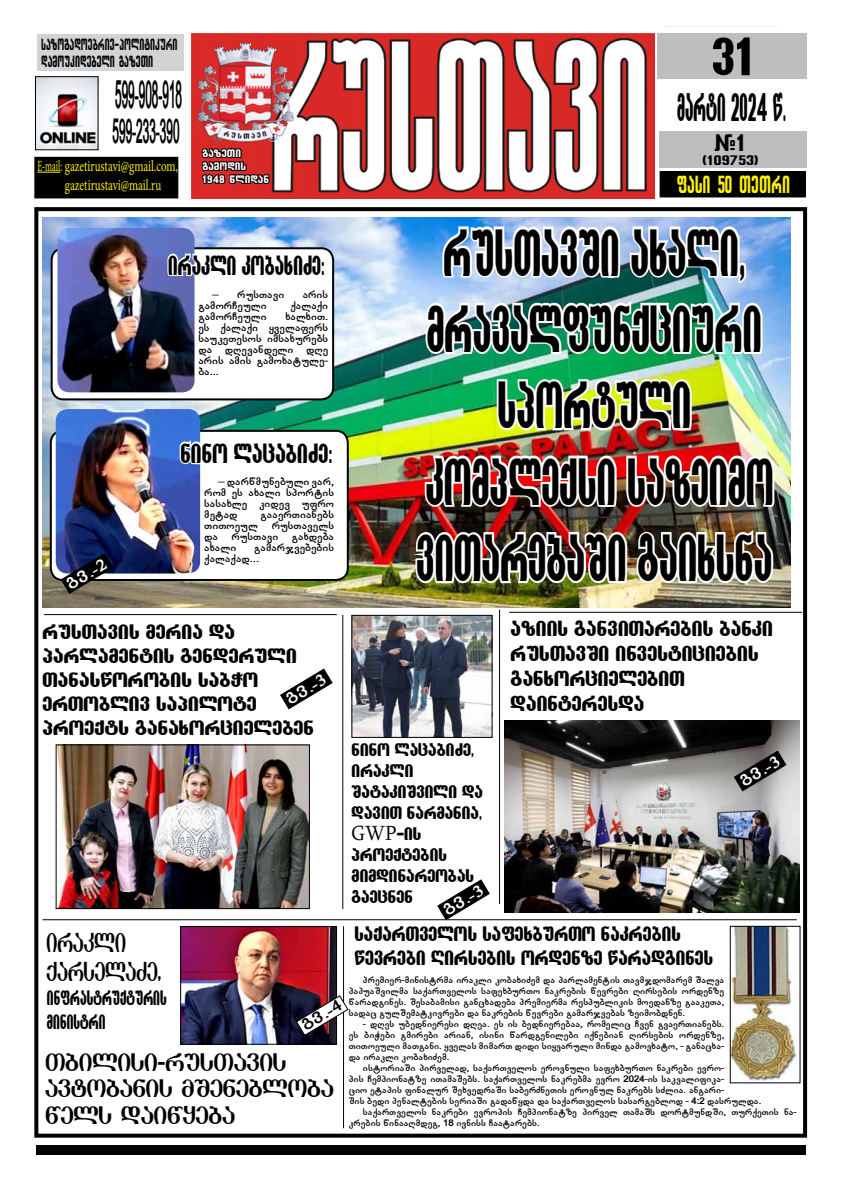
<style>
.page{position:relative;width:842px;height:1191px;background:#fff}
.page>*{position:absolute;margin:0;border:0;box-sizing:border-box;transform-origin:0 0}
.t1{font:76.4px/76.4px "Grotesk";color:#000;text-align:center;scale:.56 1}
.t2{font:61.1px "Grotesk";color:#000;scale:.9 1}
.t3{font:45.8px "Grotesk";color:#000;scale:.42 1}
.t4{font:700 39.4px "Geo Kolkheti Nusx";color:#000;scale:.3 1}
.t5{font:700 34.8px "Geo Kolkheti Nusx";color:#000;scale:.34 1}
.t6{font:31.9px "Grotesk";color:#000;scale:.67 1}
.t7{font:31.9px "Grotesk";color:#000;scale:.75 1}
.t8{font:31px "GEO Groteski";color:#000;scale:.78 1}
.t9{font:25.1px/25.1px "Grotesk";color:#000;scale:.96 1}
.t10{font:25.1px "Balav Mtavr";color:#fef200;scale:.62 1}
.t11{font:24px/24px "Grotesk";color:#000}
.t12{font:24px/24px "Grotesk";color:#000;scale:.89 1}
.t13{font:24px/24px "Grotesk";color:#000;scale:.63 1}
.t14{font:24px/28.8px "Geo Martve";color:#000;scale:.61 1}
.t15{font:24px "Balav Mtavr";color:#000}
.t16{font:22.2px/26.6px "Geo Martve";color:#000;scale:.8 1}
.t17{font:21px/21px "Grotesk";color:#000;scale:.92 1}
.t18{font:21px "Sylfaen";color:#000;scale:.92 1}
.t19{font:700 17px "Geo Kolkheti Mtavr";color:#fff;scale:1.06 1}
.t20{font:700 17px "Geo Kolkheti Mtavr";color:#000;scale:1.06 1}
.t21{font:16.5px/16.5px "Balav Mtavr";color:#000;scale:.59 1}
.t22{font:15.5px/19.8px "Minion Pro";color:#fef200;scale:.55 1}
.t23{font:14px "Balav Mtavr";color:#000;scale:1.16 1}
.t24{font:700 11px/11px "Geo Kolkheti Nusx";color:#000;text-align:justify}
.t25{font:11px/13px "Balav Mtavr";color:#fff}
.t26{font:700 9.5px/11px "Geo Kolkheti Nusx";color:#000;text-align:justify}
.s1{font-family:"Grotesk"}
</style>
<div class="page">
<div style="left:36px;top:1144px;width:770px;height:10px;background:#000"></div>
<hr style="left:44px;top:614px;width:293px;height:1px;background:#000">
<div style="left:34px;top:207px;width:773px;height:930px;border:4px solid #000"></div>
<div style="left:35px;top:157px;width:143px;height:41px;background:#000"></div>
<div style="left:37px;top:34px;width:146px;height:37px;background:#d1d3d4"></div>
<img style="left:191px;top:33px;width:463px;height:165px">
<svg style="left:201px;top:145px;width:70px;height:50px"></svg>
<div style="left:660px;top:172px;width:145px;height:25px;background:#000"></div>
<div style="left:660px;top:171px;width:146px;height:26px;border:1px solid #000"></div>
<svg style="left:37px;top:172px;width:23px;height:1px"></svg>
<img style="left:37px;top:79px;width:59px;height:69px">
<div style="left:657px;top:33px;width:149px;height:46px;background:#bcbec0"></div>
<div style="left:660px;top:132px;width:147px;height:36px;background:#bcbec0"></div>
<img style="left:43px;top:217px;width:748px;height:390px">
<img style="left:423px;top:223px;width:342px;height:134px">
<img style="left:413px;top:376px;width:364px;height:211px">
<div style="left:51px;top:431px;width:297px;height:149px;background:#fff;border-radius:12px"></div>
<div style="left:50px;top:430px;width:299px;height:151px;border:2px solid #000;border-radius:12px"></div>
<img style="left:56px;top:409px;width:144px;height:164px">
<svg style="left:178px;top:436px;width:23px;height:57px"></svg>
<div style="left:52px;top:248px;width:281px;height:151px;background:#fff;border-radius:12px"></div>
<div style="left:51px;top:247px;width:283px;height:153px;border:2px solid #000;border-radius:12px"></div>
<img style="left:57px;top:228px;width:138px;height:164px">
<svg style="left:166px;top:251px;width:29px;height:27px"></svg>
<svg style="left:60px;top:552px;width:54px;height:42px"></svg>
<img style="left:504px;top:720px;width:296px;height:192px">
<svg style="left:280px;top:668px;width:53px;height:42px"></svg>
<svg style="left:733px;top:750px;width:54px;height:42px"></svg>
<svg style="left:436px;top:879px;width:54px;height:42px"></svg>
<img style="left:182px;top:928px;width:153px;height:114px">
<div style="left:180px;top:926px;width:157px;height:118px;border:1px solid #000"></div>
<hr style="left:509px;top:612px;width:293px;height:1px;background:#000">
<hr style="left:43px;top:919px;width:754px;height:1px;background:#000">
<hr style="left:342px;top:615px;width:1px;height:294px;background:#000">
<hr style="left:499px;top:609px;width:1px;height:295px;background:#000">
<hr style="left:343px;top:926px;width:1px;height:202px;background:#000">
<img style="left:732px;top:928px;width:66px;height:153px">
<svg style="left:295px;top:994px;width:54px;height:42px"></svg>
<img style="left:58px;top:746px;width:250px;height:161px">
<div style="left:56px;top:744px;width:254px;height:165px;border:1px solid #000"></div>
<img style="left:354px;top:617px;width:136px;height:118px">
<div style="left:352px;top:615px;width:140px;height:122px;border:1px solid #000"></div>
<h3 class="t8" style="left:127px;top:19px;width:113px">RUSTAVI</h3>
<h3 class="t21" style="left:41px;top:36px;width:233px">SAZOGADOEBRIV-POLITIKURI<br>DAMOUKIDEBELI GAZETI</h3>
<h3 class="t4" style="left:115px;top:77px;width:225px">599-908-918</h3>
<h3 class="t5" style="left:113px;top:116px;width:199px">599-233-390</h3>
<h3 class="t22" style="left:65px;top:156px;width:207px;text-indent:-28px">E-mail: gazetirustavi@gmail.com, gazetirustavi@mail.ru</h3>
<p class="t25" style="left:202px;top:147px;width:68px">GAZETI<br>GAMODIS<br>1948 WLIDAN</p>
<h3 class="t6" style="left:168px;top:245px;width:235px">IRAKLI KOBAXIZE:</h3>
<p class="t24" style="left:213px;top:290px;width:8px">_</p>
<p class="t24" style="left:237px;top:290px;width:49px">RUSTAVI</p>
<p class="t24" style="left:303px;top:290px;width:27px">ARIS</p>
<p class="t24" style="left:198px;top:301px;width:70px">GAMORCEULI</p>
<p class="t24" style="left:291px;top:301px;width:39px">QALAQI</p>
<p class="t24" style="left:198px;top:312px;width:70px">GAMORCEULI</p>
<p class="t24" style="left:198px;top:312px;width:131px;text-indent:87px">XALXIT.<br>ES QALAQI YVELAFERS SAUKETESOS IMSAXUREBS DA DREVANDELI DRE ARIS AMIS GAMOXATULE-BA...</p>
<h3 class="t19" style="left:65px;top:579px;width:42px;rotate:-31deg">gv.-2</h3>
<h3 class="t7" style="left:180px;top:433px;width:204px">NINO LACABIZE:</h3>
<p class="t24" style="left:204px;top:477px;width:131px;text-indent:14px">_ DARWMUNEBULI VAR, ROM ES AXALI SPORTIS SASAXLE KIDEV UFRO METAD</p>
<p class="t24" style="left:261px;top:510px;width:75px">GAAERTIANEBS</p>
<p class="t24" style="left:204px;top:521px;width:131px;text-indent:67px">RUSTAVELS DA RUSTAVI GAXDEBA AXALI</p>
<p class="t24" style="left:204px;top:521px;width:55px">TITOEUL</p>
<p class="t24" style="left:204px;top:543px;width:131px;text-indent:50px">GAMARJVEBEBIS<br>QALAQAD...</p>
<h3 class="t11" style="left:43px;top:619px;width:273px">RUSTAVIS MERIA DA<br>PARLAMENTIS GENDERULI<br>TANASWOROBIS SABWO<br>ERTOBLIV SAPILOTE<br>PROEQTS GANAXORCIELEBEN</h3>
<h3 class="t19" style="left:284px;top:694px;width:41px;rotate:-31deg">gv.-3</h3>
<h2 class="t2" style="left:711px;top:18px;width:46px">31</h2>
<h3 class="t3" style="left:677px;top:78px;width:262px">MARTI 2024 W.</h3>
<h3 class="t15" style="left:714px;top:128px;width:34px">#1</h3>
<h3 class="t23" style="left:702px;top:152px;width:50px">(109753)</h3>
<h3 class="t10" style="left:677px;top:169px;width:184px">FASI 50 TETRI</h3>
<h1 class="t1" style="left:416px;top:211px;width:640px">RUSTAVSI AXALI,<br>MRAVALFUNQCIURI<br>SPORTULI<br>KOMPLEQSI SAZEIMO<br>VITAREBASI GAIXSNA</h1>
<h3 class="t17" style="left:352px;top:738px;width:144px">NINO LACABIZE,<br>IRAKLI<br>SATAKISVILI DA<br>DAVIT NARMANIA,</h3>
<h3 class="t18" style="left:352px;top:819px;width:77px">GWP<span class="s1">-IS</span></h3>
<h3 class="t17" style="left:352px;top:843px;width:135px">PROEQTEBIS<br>MIMDINAREOBAS<br>GAECNEN</h3>
<h3 class="t19" style="left:442px;top:905px;width:41px;rotate:-31deg">gv.-3</h3>
<h3 class="t9" style="left:511px;top:614px;width:275px">AZIIS GANVITAREBIS BANKI<br>RUSTAVSI INVESTICIEBIS<br>GANXORCIELEBIT<br>DAINTERESDA</h3>
<h3 class="t19" style="left:738px;top:776px;width:41px;rotate:-31deg">gv.-3</h3>
<h3 class="t12" style="left:354px;top:921px;width:405px">SAQARTVELOS SAFEXBURTO NAKREBIS<br>WEVREBI RIRSEBIS ORDENZE WARADGINES</h3>
<h3 class="t14" style="left:47px;top:930px;width:189px">IRAKLI<br>QARSELAZE,</h3>
<h3 class="t13" style="left:47px;top:984px;width:192px">INFRASTRUQTURIS<br>MINISTRI</h3>
<p class="t26" style="left:349px;top:975px;width:377px;text-indent:14px">PREMIER-MINISTRMA IRAKLI KOBAXIZEM DA PARLAMENTIS TAVMJDOMAREM SALVA PAPUASVILMA SAQARTVELOS SAFEXBURTO NAKREBIS WEVREBI RIRSEBIS ORDENZE WARADGINES. SESABAMISI GANCXADEBA PREMIERMA RESPUBLIKIS MOEDANZE GAAKETA, SADAC GULSEMATKIVREBI DA NAKREBIS WEVREBI GAMARJVEBAS ZEIMOBDNEN.</p>
<p class="t26" style="left:349px;top:1019px;width:377px;text-indent:14px">- DRES UBEDNIERESI DREA. ES IS BEDNIEREBAA, ROMELIC CVEN GVAERTIANEBS.<br>ES BIWEBI GMIREBI ARIAN, ISINI WARDGENILEBI IQNEBIAN RIRSEBIS ORDENZE, TITOEULI MATGANI. YVELAS MIMART DIDI SIYVARULI MINDA GAMOVXATO, - GANACXA-DA IRAKLI KOBAXIZEM.</p>
<p class="t26" style="left:363px;top:1063px;width:363px">ISTORIASI PIRVELAD, SAQARTVELOS EROVNULI SAFEXBURTO NAKREBI EVRO-</p>
<p class="t26" style="left:349px;top:1074px;width:377px">PIS CEMPIONATZE ITAMASEBS. SAQARTVELOS NAKREBMA EVRO 2024-IS SAKVALIFIKA-</p>
<p class="t26" style="left:349px;top:1085px;width:377px">CIO ETAPIS FINALUR SEXVEDRASI SABERZNETIS EROVNUL NAKREBS SZLIA. ANGARI-</p>
<p class="t26" style="left:349px;top:1096px;width:414px">SIS BEDI PENALTEBIS SERIASI GADAWYDA DA SAQARTVELOS SASARGEBLOD - 4:2 DASRULDA.</p>
<p class="t26" style="left:363px;top:1107px;width:435px">SAQARTVELOS NAKREBI EVROPIS CEMPIONATZE PIRVEL TAMASS DORTMUNDSI, TURQETIS NA-</p>
<p class="t26" style="left:349px;top:1118px;width:192px">KREBIS WINAARMDEG, 18 IVNISS CAATAREBS.</p>
<h3 class="t20" style="left:300px;top:1020px;width:42px;rotate:-31deg">gv.-4</h3>
<h3 class="t16" style="left:46px;top:1050px;width:362px">TBILISI-RUSTAVIS<br>AVTOBANIS MSENEBLOBA<br>WELS DAIWYEBA</h3>
</div>
